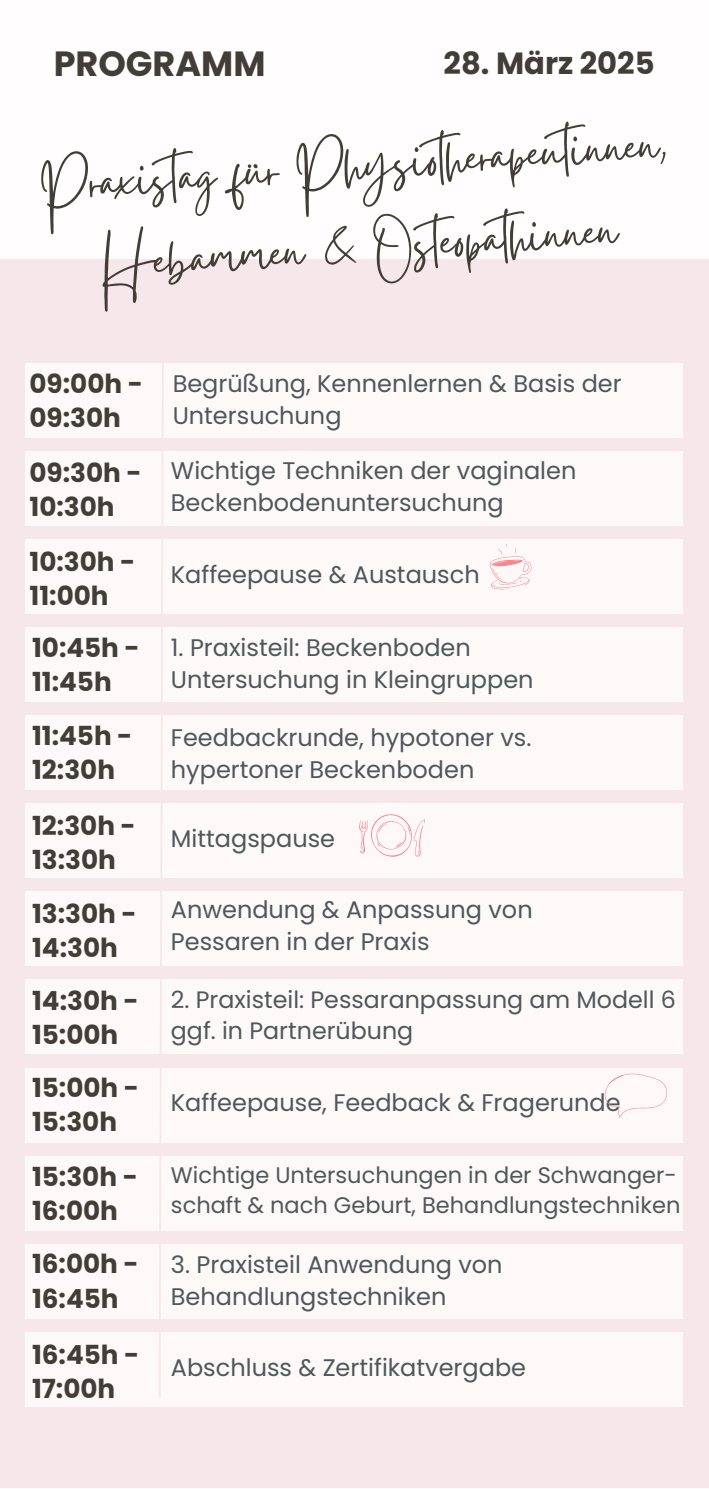
<style>
.page{position:relative;width:709px;height:1489px;background:#fff}
.page>*{position:absolute;margin:0;border:0;box-sizing:border-box;transform-origin:0 0}
.t1{font:65px/82.5px "Gistesy";color:#423d37;text-align:center}
.t2{font:700 35px "Poppins";color:#423d37}
.t3{font:700 30.5px "Poppins";color:#423d37}
.t4{font:700 26.25px/34px "Poppins";color:#423d37}
.t5{font:24px/32px "Poppins";color:#4e5759}
.t6{font:23.75px/32px "Poppins";color:#4e5759}
.t7{font:22.5px/30px "Poppins";color:#4e5759}
</style>
<div class="page">
<div style="left:0;top:260px;width:709px;height:1228px;background:#f6e8ea"></div>
<div style="left:25px;top:363px;width:658px;height:74px;background:#fffdfd"></div>
<div style="left:25px;top:451px;width:658px;height:74px;background:#fffdfd"></div>
<div style="left:25px;top:539px;width:658px;height:74px;background:#fffdfd"></div>
<div style="left:25px;top:627px;width:658px;height:74px;background:#fffdfd"></div>
<div style="left:25px;top:715px;width:658px;height:75px;background:#fffdfd"></div>
<div style="left:25px;top:803px;width:658px;height:75px;background:#fffdfd"></div>
<div style="left:25px;top:892px;width:658px;height:74px;background:#fffdfd"></div>
<div style="left:25px;top:980px;width:658px;height:74px;background:#fffdfd"></div>
<div style="left:25px;top:1156px;width:658px;height:74px;background:#fffdfd"></div>
<div style="left:25px;top:1068px;width:658px;height:74px;background:#fffdfd"></div>
<div style="left:25px;top:1244px;width:658px;height:74px;background:#fffdfd"></div>
<div style="left:25px;top:1332px;width:658px;height:74px;background:#fffdfd"></div>
<svg style="left:158px;top:363px;width:7px;height:1035px"></svg>
<svg style="left:490px;top:543px;width:42px;height:47px"></svg>
<svg style="left:604px;top:1073px;width:63px;height:44px"></svg>
<svg style="left:359px;top:814px;width:65px;height:43px"></svg>
<h5 class="t2" style="left:54px;top:39px;width:213px">PROGRAMM</h5>
<p class="t3" style="left:443px;top:42px;width:212px">28. März 2025</p>
<h4 class="t1" style="left:36px;top:138px;width:632px;rotate:-4deg">Praxistag für Physiotherapeutinnen,<br>Hebammen &amp; Osteopathinnen</h4>
<h2 class="t4" style="left:29px;top:367px;width:115px">09:00h -<br>09:30h</h2>
<h3 class="t4" style="left:29px;top:456px;width:114px">09:30h -<br>10:30h</h3>
<h1 class="t4" style="left:29px;top:544px;width:107px">10:30h -<br>11:00h</h1>
<p class="t4" style="left:32px;top:630px;width:109px">10:45h -<br>11:45h</p>
<p class="t4" style="left:32px;top:719px;width:102px">11:45h -<br>12:30h</p>
<h4 class="t4" style="left:32px;top:809px;width:105px">12:30h -<br>13:30h</h4>
<h5 class="t4" style="left:32px;top:897px;width:106px">13:30h -<br>14:30h</h5>
<h4 class="t4" style="left:32px;top:983px;width:108px">14:30h -<br>15:00h</h4>
<h5 class="t4" style="left:32px;top:1071px;width:109px">15:00h -<br>15:30h</h5>
<h5 class="t4" style="left:32px;top:1160px;width:107px">15:30h -<br>16:00h</h5>
<h5 class="t4" style="left:32px;top:1247px;width:108px">16:00h -<br>16:45h</h5>
<h4 class="t4" style="left:32px;top:1338px;width:109px">16:45h -<br>17:00h</h4>
<h5 class="t5" style="left:173px;top:367px;width:450px">Begrüßung, Kennenlernen &amp; Basis der<br>Untersuchung</h5>
<h4 class="t5" style="left:171px;top:454px;width:407px">Wichtige Techniken der vaginalen<br>Beckenbodenuntersuchung</h4>
<p class="t5" style="left:171px;top:558px;width:310px">Kaffeepause &amp; Austausch</p>
<h4 class="t5" style="left:171px;top:632px;width:364px">1. Praxisteil: Beckenboden<br>Untersuchung in Kleingruppen</h4>
<h5 class="t5" style="left:171px;top:721px;width:362px">Feedbackrunde, hypotoner vs. hypertoner Beckenboden</h5>
<h5 class="t5" style="left:171px;top:823px;width:166px">Mittagspause</h5>
<h4 class="t5" style="left:171px;top:894px;width:363px">Anwendung &amp; Anpassung von<br>Pessaren in der Praxis</h4>
<h4 class="t6" style="left:171px;top:983px;width:506px">2. Praxisteil: Pessaranpassung am Modell 6 ggf. in Partnerübung</h4>
<h4 class="t5" style="left:171px;top:1086px;width:451px">Kaffeepause, Feedback &amp; Fragerunde</h4>
<h5 class="t7" style="left:171px;top:1160px;width:511px">Wichtige Untersuchungen in der Schwanger&shy;schaft &amp; nach Geburt, Behandlungstechniken</h5>
<p class="t5" style="left:171px;top:1248px;width:333px">3. Praxisteil Anwendung von<br>Behandlungstechniken</p>
<h4 class="t5" style="left:171px;top:1351px;width:357px">Abschluss &amp; Zertifikatvergabe</h4>
</div>
